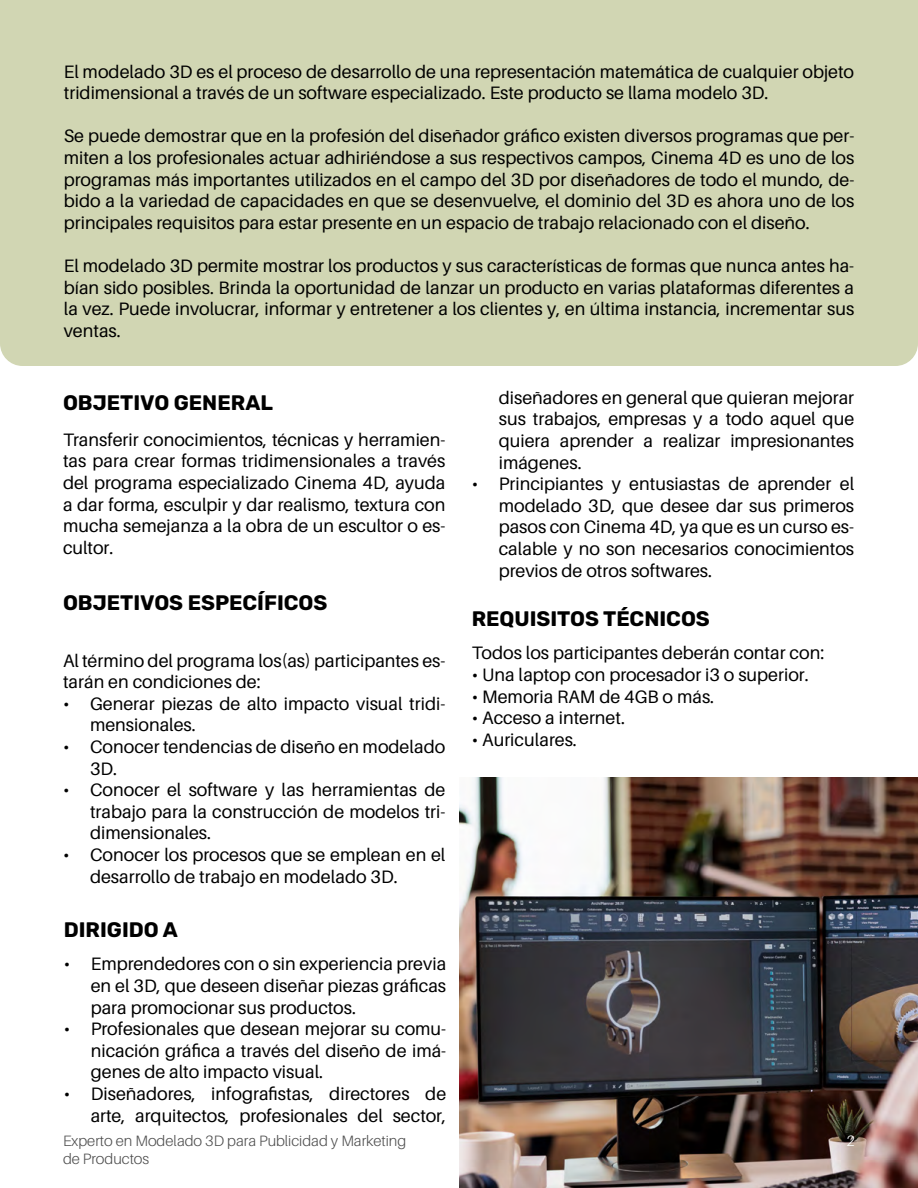
<style>
.page{position:relative;width:918px;height:1188px;background:#fff}
.page>*{position:absolute;margin:0;border:0;box-sizing:border-box;transform-origin:0 0}
.t1{font:700 21px "Rubik";color:#000}
.t2{font:18px/21.6px "Aileron";color:#000;text-align:justify}
.t3{font:300 15px/18px "Aileron";color:#4d4d4d}
.t4{font:300 15px "Aileron";color:#fff}
</style>
<div class="page">
<img style="left:459px;top:777px;width:459px;height:411px">
<div style="left:0;top:0;width:918px;height:366px;background:#d1d6b3"></div>
<p class="t2" style="left:64px;top:61px;width:792px">El modelado 3D es el proceso de desarrollo de una representación matemática de cualquier objeto tridimensional a través de un software especializado. Este producto se llama modelo 3D.</p>
<p class="t2" style="left:64px;top:126px;width:792px">Se puede demostrar que en la profesión del diseñador gráfico existen diversos programas que per&shy;miten a los profesionales actuar adhiriéndose a sus respectivos campos, Cinema 4D es uno de los programas más importantes utilizados en el campo del 3D por diseñadores de todo el mundo, de&shy;bido a la variedad de capacidades en que se desenvuelve, el dominio del 3D es ahora uno de los principales requisitos para estar presente en un espacio de trabajo relacionado con el diseño.</p>
<p class="t2" style="left:64px;top:255px;width:792px">El modelado 3D permite mostrar los productos y sus características de formas que nunca antes ha&shy;bían sido posibles. Brinda la oportunidad de lanzar un producto en varias plataformas diferentes a la vez. Puede involucrar, informar y entretener a los clientes y, en última instancia, incrementar sus ventas.</p>
<p class="t1" style="left:63px;top:390px;width:211px">OBJETIVO GENERAL</p>
<p class="t2" style="left:63px;top:429px;width:384px">Transferir conocimientos, técnicas y herramien&shy;tas para crear formas tridimensionales a través del programa especializado Cinema 4D, ayuda a dar forma, esculpir y dar realismo, textura con mucha semejanza a la obra de un escultor o es&shy;cultor.</p>
<p class="t1" style="left:63px;top:590px;width:266px">OBJETIVOS ESPECÍFICOS</p>
<p class="t2" style="left:63px;top:650px;width:384px">Al término del programa los(as) participantes es&shy;tarán en condiciones de:</p>
<p class="t2" style="left:90px;top:693px;width:357px;text-indent:-27px">• Generar piezas de alto impacto visual tridi&shy;mensionales.</p>
<p class="t2" style="left:90px;top:736px;width:357px;text-indent:-27px">• Conocer tendencias de diseño en modelado<br>3D.</p>
<p class="t2" style="left:90px;top:779px;width:357px;text-indent:-27px">• Conocer el software y las herramientas de trabajo para la construcción de modelos tri&shy;dimensionales.</p>
<p class="t2" style="left:90px;top:844px;width:357px;text-indent:-27px">• Conocer los procesos que se emplean en el desarrollo de trabajo en modelado 3D.</p>
<p class="t1" style="left:64px;top:917px;width:116px">DIRIGIDO A</p>
<p class="t2" style="left:91px;top:954px;width:357px;text-indent:-27px">• Emprendedores con o sin experiencia previa en el 3D, que deseen diseñar piezas gráficas para promocionar sus productos.</p>
<p class="t2" style="left:91px;top:1018px;width:357px;text-indent:-27px">• Profesionales que desean mejorar su comu&shy;nicación gráfica a través del diseño de imá&shy;genes de alto impacto visual.</p>
<p class="t2" style="left:64px;top:1083px;width:384px;text-align:right">• Diseñadores, infografistas, directores de arte, arquitectos, profesionales del sector,</p>
<p class="t3" style="left:63px;top:1132px;width:345px">Experto en Modelado 3D para Publicidad y Marketing de Productos</p>
<p class="t2" style="left:499px;top:387px;width:357px">diseñadores en general que quieran mejorar sus trabajos, empresas y a todo aquel que quiera aprender a realizar impresionantes imágenes.</p>
<p class="t2" style="left:499px;top:473px;width:357px;text-indent:-27px">• Principiantes y entusiastas de aprender el modelado 3D, que desee dar sus primeros pasos con Cinema 4D, ya que es un curso es&shy;calable y no son necesarios conocimientos previos de otros softwares.</p>
<p class="t1" style="left:472px;top:607px;width:240px">REQUISITOS TÉCNICOS</p>
<p class="t2" style="left:472px;top:642px;width:354px">Todos los participantes deberán contar con:</p>
<p class="t2" style="left:472px;top:664px;width:339px">• Una laptop con procesador i3 o superior.</p>
<p class="t2" style="left:472px;top:686px;width:244px">• Memoria RAM de 4GB o más.</p>
<p class="t2" style="left:472px;top:707px;width:155px">• Acceso a internet.</p>
<p class="t2" style="left:472px;top:729px;width:107px">• Auriculares.</p>
<p class="t4" style="left:847px;top:1132px;width:10px">2</p>
</div>
